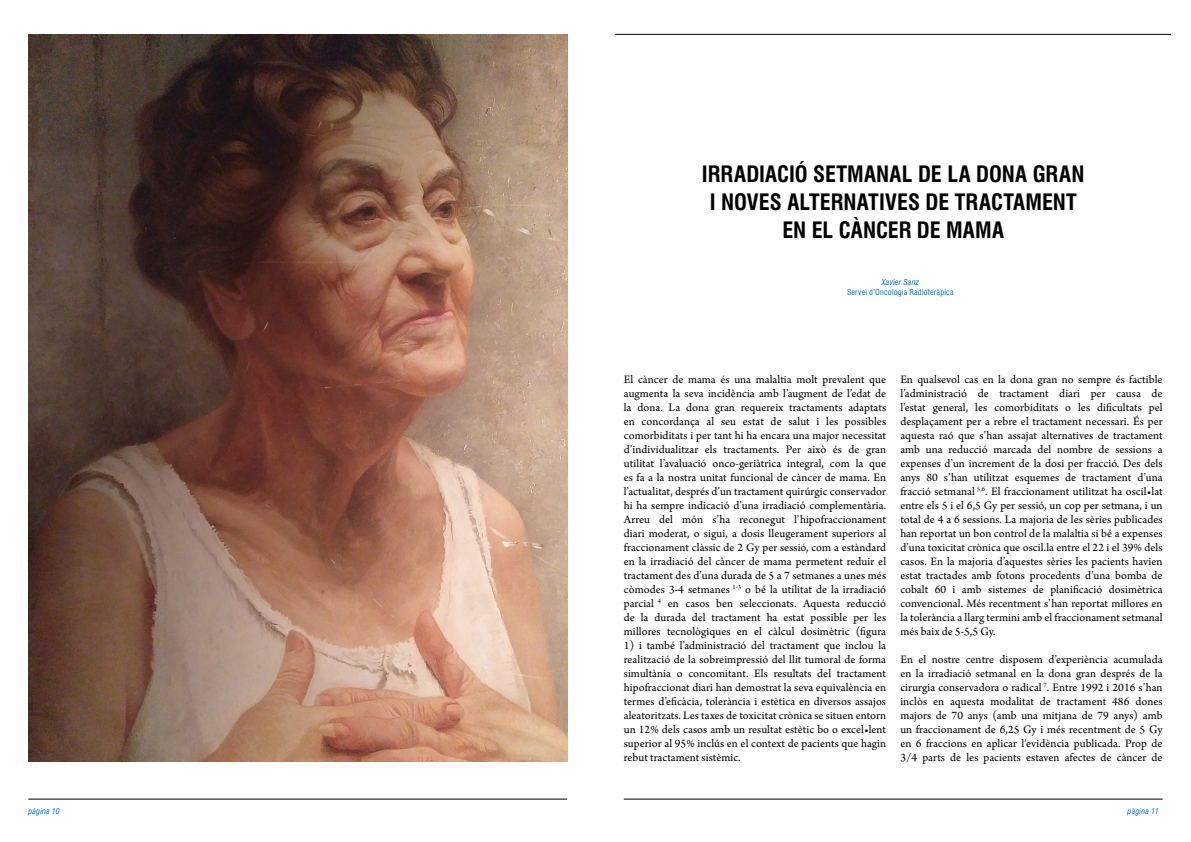
<style>
.page{position:relative;width:1191px;height:842px;background:#fff}
.page>*{position:absolute;margin:0;border:0;box-sizing:border-box;transform-origin:0 0}
.t1{font:700 condensed 22px/28px "Swiss 721 BT";letter-spacing:.005em;color:#000;text-align:center}
.t2{font:12px/14px "Arno Pro";letter-spacing:.005em;color:#000;text-align:justify}
.t3{font:condensed 8px "Swiss 721 BT";letter-spacing:.025em;color:#006fba}
.t4{font:italic condensed 8px "Swiss 721 BT";letter-spacing:.025em;color:#006fba}
</style>
<div class="page">
<hr style="left:28px;top:799px;width:539px;height:1px;background:#000">
<hr style="left:615px;top:34px;width:556px;height:1px;background:#000">
<hr style="left:624px;top:799px;width:538px;height:1px;background:#000">
<img style="left:28px;top:34px;width:539px;height:727px">
<h1 class="t1" style="left:702px;top:160px;width:384px">IRRADIACIÓ SETMANAL DE LA DONA GRAN<br>I NOVES ALTERNATIVES DE TRACTAMENT<br>EN EL CÀNCER DE MAMA</h1>
<p class="t4" style="left:882px;top:277px;width:38px">Xavier Sanz</p>
<p class="t3" style="left:847px;top:287px;width:108px">Servei d’Oncologia Radioteràpica</p>
<p class="t2" style="left:624px;top:373px;width:264px">El càncer de mama és una malaltia molt prevalent que augmenta la seva incidència amb l’augment de l’edat de la dona. La dona gran requereix tractaments adaptats en concordança al seu estat de salut i les possibles comorbiditats i per tant hi ha encara una major necessitat d’individualitzar els tractaments. Per això és de gran utilitat l’avaluació onco-geriàtrica integral, com la que es fa a la nostra unitat funcional de càncer de mama. En l’actualitat, després d’un tractament quirúrgic conservador hi ha sempre indicació d’una irradiació complementària.<br>Arreu del món s’ha reconegut l’hipofraccionament diari moderat, o sigui, a dosis lleugerament superiors al fraccionament clàssic de 2 Gy per sessió, com a estàndard en la irradiació del càncer de mama permetent reduir el tractament des d’una durada de 5 a 7 setmanes a unes més còmodes 3-4 setmanes <sup>1-3</sup> o bé la utilitat de la irradiació parcial <sup>4</sup> en casos ben seleccionats. Aquesta reducció de la durada del tractament ha estat possible per les millores tecnològiques en el càlcul dosimètric (figura</p>
<p class="t2" style="left:624px;top:639px;width:264px">1) i també l’administració del tractament que inclou la realització de la sobreimpressió del llit tumoral de forma simultània o concomitant. Els resultats del tractament hipofraccionat diari han demostrat la seva equivalència en termes d’eficàcia, tolerància i estètica en diversos assajos aleatoritzats. Les taxes de toxicitat crònica se situen entorn un 12% dels casos amb un resultat estètic bo o excel•lent superior al 95% inclús en el context de pacients que hagin rebut tractament sistèmic.</p>
<p class="t2" style="left:900px;top:373px;width:264px">En qualsevol cas en la dona gran no sempre és factible l’administració de tractament diari per causa de l’estat general, les comorbiditats o les dificultats pel desplaçament per a rebre el tractament necessari. És per aquesta raó que s’han assajat alternatives de tractament amb una reducció marcada del nombre de sessions a expenses d’un increment de la dosi per fracció. Des dels anys 80 s’han utilitzat esquemes de tractament d’una fracció setmanal <sup>5,6</sup>. El fraccionament utilitzat ha oscil•lat entre els 5 i el 6,5 Gy per sessió, un cop per setmana, i un total de 4 a 6 sessions. La majoria de les sèries publicades han reportat un bon control de la malaltia si bé a expenses d’una toxicitat crònica que oscil.la entre el 22 i el 39% dels casos. En la majoria d’aquestes sèries les pacients havien estat tractades amb fotons procedents d’una bomba de cobalt 60 i amb sistemes de planificació dosimètrica convencional. Més recentment s’han reportat millores en la tolerància a llarg termini amb el fraccionament setmanal més baix de 5-5,5 Gy.</p>
<p class="t2" style="left:900px;top:653px;width:264px">En el nostre centre disposem d’experiència acumulada en la irradiació setmanal en la dona gran després de la cirurgia conservadora o radical <sup>7</sup>. Entre 1992 i 2016 s’han inclòs en aquesta modalitat de tractament 486 dones majors de 70 anys (amb una mitjana de 79 anys) amb un fraccionament de 6,25 Gy i més recentment de 5 Gy en 6 fraccions en aplicar l'evidència publicada. Prop de 3/4 parts de les pacients estaven afectes de càncer de</p>
<p class="t4" style="left:28px;top:806px;width:33px">pàgina 10</p>
<p class="t4" style="left:1127px;top:806px;width:33px">pàgina 11</p>
</div>
